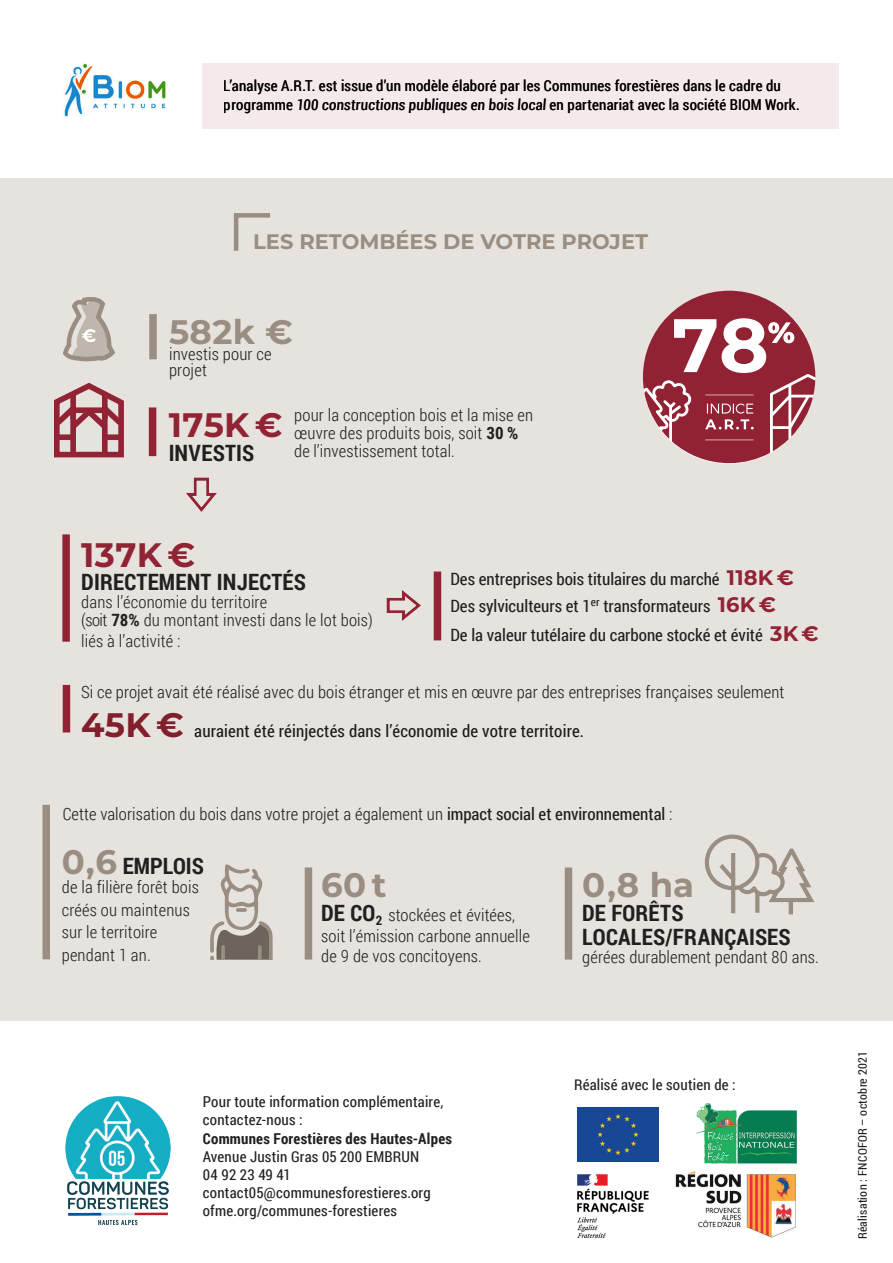
<style>
.page{position:relative;width:893px;height:1263px;background:#fff}
.page>*{position:absolute;margin:0;border:0;box-sizing:border-box;transform-origin:0 0}
.t1{font:700 75.6px "Montserrat";color:#fff}
.t2{font:700 33.9px "Montserrat";letter-spacing:.01em;color:#9a8d81}
.t3{font:700 33.9px "Montserrat";color:#912333}
.t4{font:700 33.9px "Montserrat";color:#912334}
.t5{font:700 22.5px/24.5px "Roboto Condensed";letter-spacing:.01em;color:#231f20}
.t6{font:700 21px "Montserrat";color:#9a8d81}
.t7{font:300 16.95px/22.5px "Roboto Condensed";letter-spacing:.01em;color:#231f20}
.t8{font:16.95px/27.2px "Roboto Condensed";color:#231f20}
.t9{font:15px/18px "Roboto Condensed";letter-spacing:.015em;color:#231f20}
.t10{font:700 15px "Roboto Condensed";letter-spacing:.015em;color:#231f20}
.t11{font:12px "Roboto Condensed";letter-spacing:.02em;color:#231f20}
.s1{font-weight:700}
.s2{font-family:"Montserrat";font-weight:700;font-size:21px;color:#912334}
.s3{font-family:"Montserrat";font-weight:700;font-size:33.9px;color:#912333}
.s4{font-weight:400}
.s5{font-family:"Montserrat";font-size:33.9px;color:#9a8d81}
.s6{font-weight:700;font-size:22.5px}
</style>
<div class="page">
<div style="left:0;top:179px;width:893px;height:842px;background:#e6e3de"></div>
<div style="left:149px;top:407px;width:7px;height:49px;background:#912334"></div>
<div style="left:43px;top:805px;width:7px;height:154px;background:#9a8d81"></div>
<div style="left:305px;top:867px;width:7px;height:92px;background:#9a8d81"></div>
<div style="left:565px;top:867px;width:7px;height:92px;background:#9a8d81"></div>
<div style="left:63px;top:685px;width:7px;height:47px;background:#912334"></div>
<div style="left:62px;top:534px;width:8px;height:108px;background:#912334"></div>
<svg style="left:210px;top:864px;width:63px;height:96px"></svg>
<svg style="left:54px;top:382px;width:70px;height:76px"></svg>
<div style="left:57px;top:434px;width:16px;height:6px;background:#912334"></div>
<div style="left:105px;top:434px;width:16px;height:6px;background:#912334"></div>
<svg style="left:233px;top:213px;width:38px;height:38px"></svg>
<img style="left:65px;top:1096px;width:106px;height:129px">
<div style="left:577px;top:1107px;width:82px;height:54px;background:#184895"></div>
<img style="left:577px;top:1174px;width:72px;height:64px">
<img style="left:696px;top:1103px;width:101px;height:61px">
<img style="left:675px;top:1171px;width:121px;height:67px">
<svg style="left:704px;top:834px;width:111px;height:81px"></svg>
<div style="left:202px;top:64px;width:637px;height:65px;background:#f4e9eb"></div>
<img style="left:64px;top:63px;width:102px;height:54px">
<svg style="left:186px;top:477px;width:31px;height:35px"></svg>
<svg style="left:386px;top:590px;width:35px;height:31px"></svg>
<div style="left:434px;top:571px;width:7px;height:69px;background:#912334"></div>
<svg style="left:63px;top:297px;width:53px;height:63px"></svg>
<div style="left:149px;top:314px;width:8px;height:45px;background:#9a8d81"></div>
<svg style="left:643px;top:291px;width:172px;height:172px"></svg>
<p class="t9" style="left:224px;top:75px;width:577px;line-height:19.5px">L’analyse A.R.T. est issue d’un modèle élaboré par les Communes forestières dans le cadre du programme 100 constructions publiques en bois local en partenariat avec la société BIOM Work.</p>
<p class="t6" style="left:253px;top:226px;width:396px">LES RETOMBÉES DE VOTRE PROJET</p>
<h2 class="t2" style="left:169px;top:308px;width:125px">582k €</h2>
<p class="t7" style="left:169px;top:346px;width:104px;line-height:15.5px">investis pour ce projet</p>
<h2 class="t3" style="left:169px;top:401px;width:116px">175K €</h2>
<h3 class="t5" style="left:169px;top:440px;width:87px">INVESTIS</h3>
<p class="t7" style="left:294px;top:405px;width:240px;line-height:18px">pour la conception bois et la mise en œuvre des produits bois, soit <span class="s1">30 % </span>de l’investissement total.</p>
<h1 class="t1" style="left:672px;top:291px;width:98px">78</h1>
<h2 class="t4" style="left:81px;top:530px;width:115px">137K €</h2>
<h3 class="t5" style="left:81px;top:569px;width:226px">DIRECTEMENT INJECTÉS</h3>
<p class="t7" style="left:81px;top:592px;width:293px;line-height:18px">dans l’économie du territoire<br>(soit <span class="s1">78%</span> du montant investi dans le lot bois)</p>
<p class="t7" style="left:81px;top:629px;width:101px">liés à l’activité :</p>
<p class="t8" style="left:450px;top:565px;width:345px">Des entreprises bois titulaires du marché <span class="s2">118K €<br></span>Des sylviculteurs et 1<sup>er</sup> transformateurs <span class="s2">16K €</span></p>
<p class="t8" style="left:450px;top:621px;width:370px">De la valeur tutélaire du carbone stocké et évité <span class="s2">3K €</span></p>
<p class="t7" style="left:81px;top:680px;width:705px">Si ce projet avait été réalisé avec du bois étranger et mis en œuvre par des entreprises françaises seulement</p>
<p class="t8" style="left:81px;top:716px;width:504px"><span class="s3">45K €</span> auraient été réinjectés dans l’économie de votre territoire.</p>
<p class="t7" style="left:62px;top:802px;width:612px">Cette valorisation du bois dans votre projet a également un <span class="s4">impact social et environnemental</span> :</p>
<h3 class="t5" style="left:62px;top:853px;width:144px"><span class="s5">0,6</span> EMPLOIS</h3>
<p class="t7" style="left:62px;top:875px;width:139px">de la filière forêt bois créés ou maintenus sur le territoire pendant 1 an.</p>
<h2 class="t2" style="left:321px;top:861px;width:67px">60 t</h2>
<p class="t7" style="left:321px;top:904px;width:210px;line-height:20.5px"><span class="s6">DE CO</span><sub>2</sub> stockées et évitées, soit l’émission carbone annuelle de 9 de vos concitoyens.</p>
<p class="t9" style="left:203px;top:1092px;width:242px">Pour toute information complémentaire, contactez-nous :</p>
<p class="t10" style="left:203px;top:1128px;width:251px">Communes Forestières des Hautes-Alpes</p>
<p class="t9" style="left:203px;top:1147px;width:229px">Avenue Justin Gras 05 200 EMBRUN<br>04 92 23 49 41 contact05@communesforestieres.org ofme.org/communes-forestieres</p>
<h2 class="t2" style="left:582px;top:861px;width:113px">0,8 ha</h2>
<h3 class="t5" style="left:582px;top:899px;width:210px">DE FORÊTS<br>LOCALES/FRANÇAISES</h3>
<p class="t7" style="left:582px;top:945px;width:238px">gérées durablement pendant 80 ans.</p>
<p class="t9" style="left:574px;top:1075px;width:163px">Réalisé avec le soutien de :</p>
<p class="t11" style="left:854px;top:1239px;width:190px;rotate:-90deg">Réalisation : FNCOFOR – octobre 2021</p>
</div>
